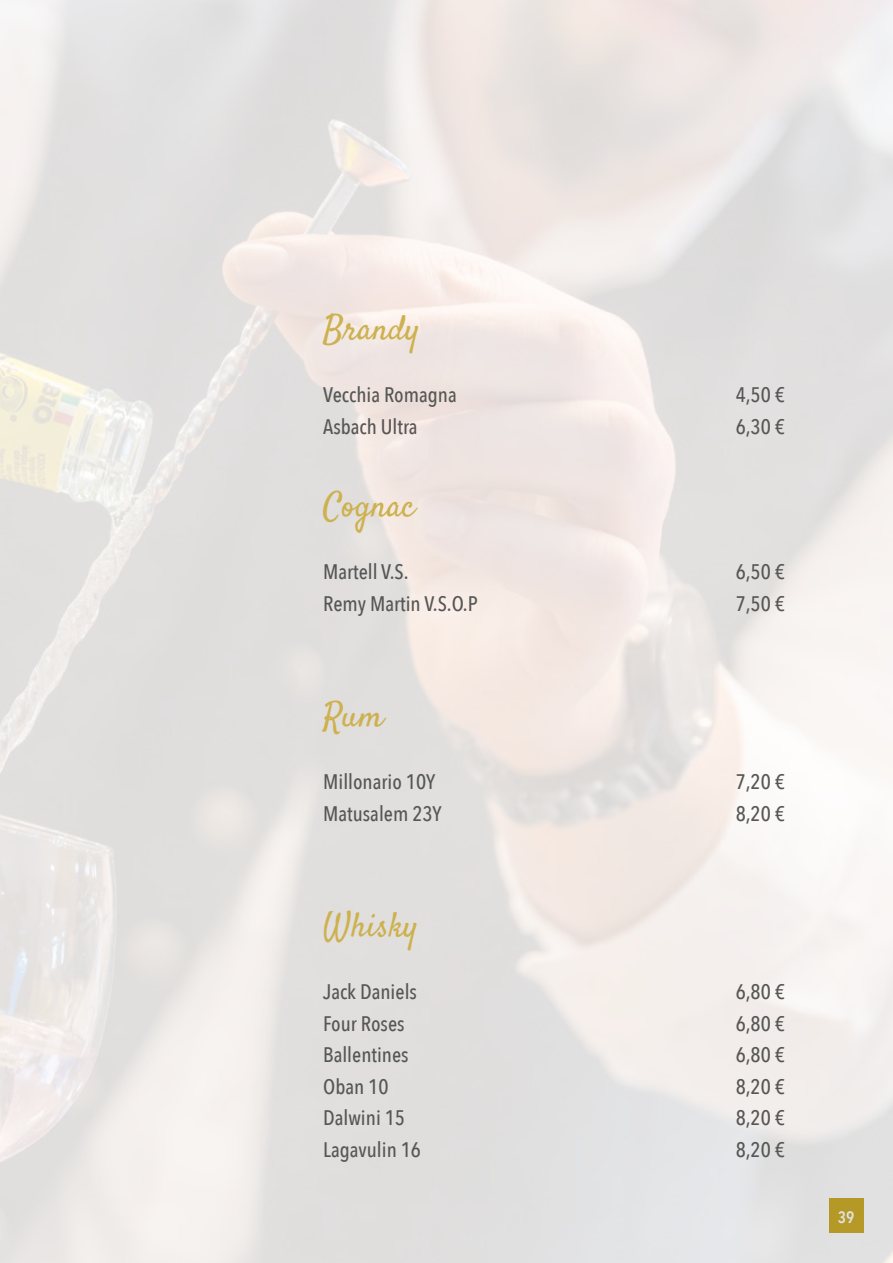
<style>
.page{position:relative;width:893px;height:1263px;background:#fff}
.page>*{position:absolute;margin:0;border:0;box-sizing:border-box;transform-origin:0 0}
.t1{font:34.5px "Satisfy";color:#cdb14e}
.t2{font:500 21px "Avenir Next Condensed";color:#565655}
.t3{font:600 16.5px "Avenir Next Condensed";color:#fff}
</style>
<div class="page">
<img style="left:0;top:0;width:893px;height:1263px">
<h1 class="t1" style="left:323px;top:307px;width:98px">Brandy</h1>
<p class="t2" style="left:323px;top:382px;width:135px">Vecchia Romagna</p>
<p class="t2" style="left:736px;top:382px;width:51px">4,50 €</p>
<p class="t2" style="left:323px;top:413px;width:96px">Asbach Ultra</p>
<p class="t2" style="left:736px;top:413px;width:51px">6,30 €</p>
<h1 class="t1" style="left:323px;top:484px;width:93px">Cognac</h1>
<p class="t2" style="left:323px;top:559px;width:87px">Martell V.S.</p>
<p class="t2" style="left:736px;top:559px;width:51px">6,50 €</p>
<p class="t2" style="left:323px;top:590px;width:156px">Remy Martin V.S.O.P</p>
<p class="t2" style="left:736px;top:590px;width:51px">7,50 €</p>
<h1 class="t1" style="left:323px;top:694px;width:62px">Rum</h1>
<p class="t2" style="left:323px;top:769px;width:114px">Millonario 10Y</p>
<p class="t2" style="left:736px;top:769px;width:51px">7,20 €</p>
<p class="t2" style="left:323px;top:800px;width:120px">Matusalem 23Y</p>
<p class="t2" style="left:736px;top:800px;width:51px">8,20 €</p>
<h1 class="t1" style="left:323px;top:904px;width:97px">Whisky</h1>
<p class="t2" style="left:323px;top:979px;width:95px">Jack Daniels</p>
<p class="t2" style="left:736px;top:979px;width:51px">6,80 €</p>
<p class="t2" style="left:323px;top:1010px;width:83px">Four Roses</p>
<p class="t2" style="left:736px;top:1010px;width:51px">6,80 €</p>
<p class="t2" style="left:323px;top:1042px;width:87px">Ballentines</p>
<p class="t2" style="left:736px;top:1042px;width:51px">6,80 €</p>
<p class="t2" style="left:323px;top:1073px;width:67px">Oban 10</p>
<p class="t2" style="left:736px;top:1073px;width:51px">8,20 €</p>
<p class="t2" style="left:323px;top:1105px;width:83px">Dalwini 15</p>
<p class="t2" style="left:736px;top:1105px;width:51px">8,20 €</p>
<p class="t2" style="left:323px;top:1136px;width:99px">Lagavulin 16</p>
<p class="t2" style="left:736px;top:1136px;width:51px">8,20 €</p>
<p class="t3" style="left:838px;top:1203px;width:18px">39</p>
</div>
